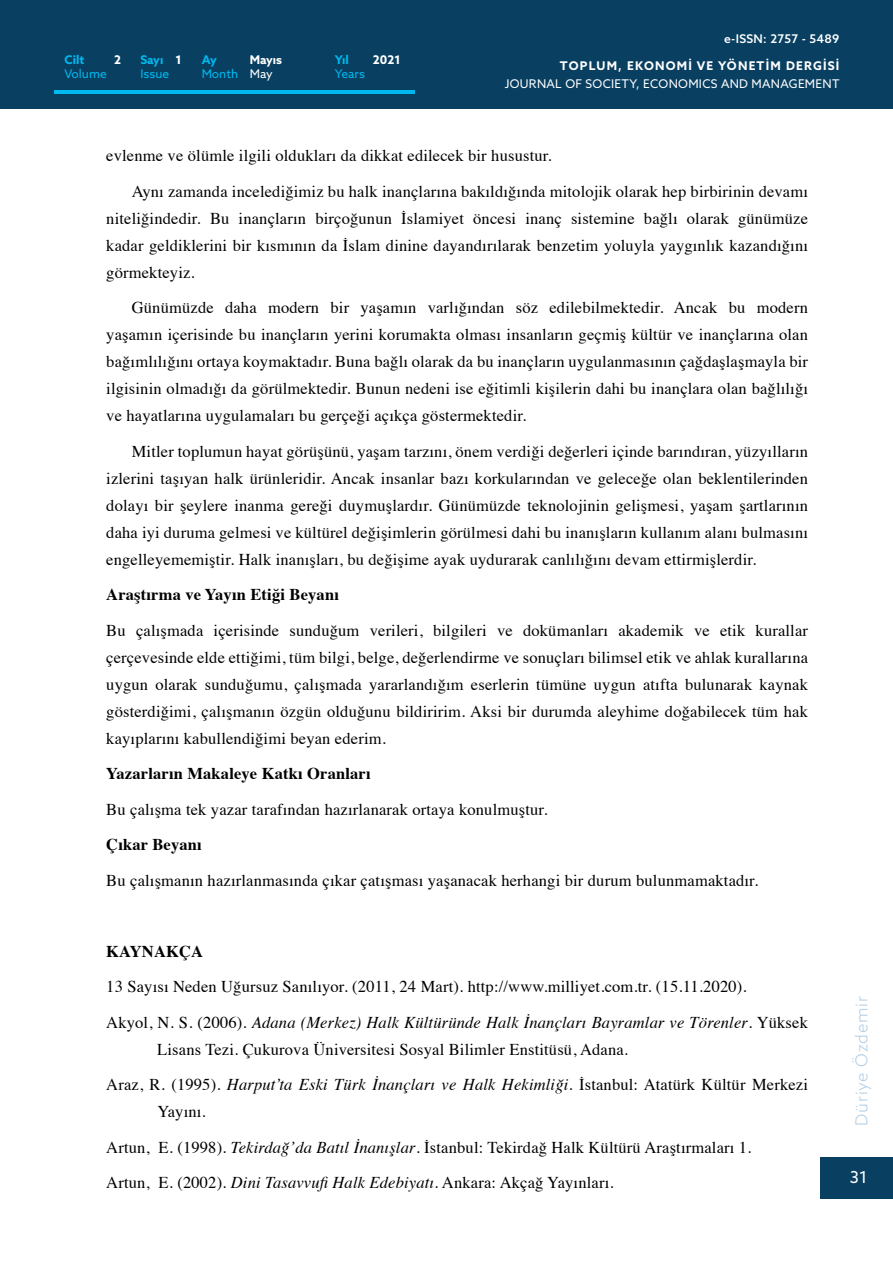
<style>
.page{position:relative;width:893px;height:1263px;background:#fff}
.page>*{position:absolute;margin:0;border:0;box-sizing:border-box;transform-origin:0 0}
.t1{font:16.5px/27px "Times";letter-spacing:.01em;color:#000}
.t2{font:700 16.5px "Times";letter-spacing:.01em;color:#000}
.t3{font:300 16.5px "Azo Sans";letter-spacing:.05em;color:#afcde4}
.t4{font:16.5px "Azo Sans";color:#fff}
.t5{font:12px "Azo Sans";letter-spacing:.025em;color:#fff}
.t6{font:700 12px "Azo Sans";letter-spacing:.1em;color:#fff}
.t7{font:12px "Azo Sans";color:#00b8ee}
.t8{font:500 12px "Azo Sans";letter-spacing:.025em;color:#fff}
.t9{font:700 12px "Azo Sans";color:#00b8ee}
.s1{font-style:italic}
</style>
<div class="page">
<hr style="left:0;top:0;width:1px;height:108px;background:#094062">
<div style="left:1px;top:0;width:892px;height:108px;background:#094062"></div>
<hr style="left:54px;top:90px;width:361px;height:4px;background:#00b8ee">
<div style="left:821px;top:1157px;width:72px;height:42px;background:#094062"></div>
<p class="t9" style="left:65px;top:51px;width:21px">Cilt</p>
<p class="t7" style="left:65px;top:66px;width:44px">Volume</p>
<p class="t6" style="left:114px;top:51px;width:8px">2</p>
<p class="t6" style="left:176px;top:51px;width:8px">1</p>
<p class="t6" style="left:250px;top:51px;width:34px">Mayıs</p>
<p class="t5" style="left:250px;top:66px;width:24px">May</p>
<p class="t9" style="left:140px;top:51px;width:25px">Sayı</p>
<p class="t7" style="left:140px;top:66px;width:30px">Issue</p>
<p class="t9" style="left:202px;top:51px;width:17px">Ay</p>
<p class="t7" style="left:202px;top:66px;width:38px">Month</p>
<p class="t9" style="left:335px;top:51px;width:15px">Yıl</p>
<p class="t7" style="left:335px;top:66px;width:32px">Years</p>
<p class="t6" style="left:373px;top:51px;width:29px">2021</p>
<p class="t8" style="left:724px;top:31px;width:117px">e-ISSN: 2757 - 5489</p>
<p class="t6" style="left:560px;top:58px;width:281px">TOPLUM, EKONOMİ VE YÖNETİM DERGİSİ</p>
<p class="t5" style="left:505px;top:76px;width:336px">JOURNAL OF SOCIETY, ECONOMICS AND MANAGEMENT</p>
<p class="t1" style="left:132px;top:136px;width:678px;line-height:35.5px;text-indent:-26px">evlenme ve ölümle ilgili oldukları da dikkat edilecek bir husustur.<br>Aynı zamanda incelediğimiz bu halk inançlarına bakıldığında mitolojik olarak hep birbirinin devamı</p>
<p class="t1" style="left:106px;top:203px;width:703px;text-align:justify">niteliğindedir. Bu inançların birçoğunun İslamiyet öncesi inanç sistemine bağlı olarak günümüze kadar geldiklerini bir kısmının da İslam dinine dayandırılarak benzetim yoluyla yaygınlık kazandığını görmekteyiz.</p>
<p class="t1" style="left:106px;top:293px;width:703px;text-align:justify;text-indent:26px">Günümüzde daha modern bir yaşamın varlığından söz edilebilmektedir. Ancak bu modern yaşamın içerisinde bu inançların yerini korumakta olması insanların geçmiş kültür ve inançlarına olan bağımlılığını ortaya koymaktadır. Buna bağlı olarak da bu inançların uygulanmasının çağdaşlaşmayla bir ilgisinin olmadığı da görülmektedir. Bunun nedeni ise eğitimli kişilerin dahi bu inançlara olan bağlılığı ve hayatlarına uygulamaları bu gerçeği açıkça göstermektedir.</p>
<p class="t1" style="left:106px;top:436px;width:703px;text-align:justify;text-indent:26px">Mitler toplumun hayat görüşünü, yaşam tarzını, önem verdiği değerleri içinde barındıran, yüzyılların izlerini taşıyan halk ürünleridir. Ancak insanlar bazı korkularından ve geleceğe olan beklentilerinden dolayı bir şeylere inanma gereği duymuşlardır. Günümüzde teknolojinin gelişmesi, yaşam şartlarının daha iyi duruma gelmesi ve kültürel değişimlerin görülmesi dahi bu inanışların kullanım alanı bulmasını engelleyememiştir. Halk inanışları, bu değişime ayak uydurarak canlılığını devam ettirmişlerdir.</p>
<p class="t2" style="left:106px;top:579px;width:234px">Araştırma ve Yayın Etiği Beyanı</p>
<p class="t1" style="left:106px;top:615px;width:703px;text-align:justify">Bu çalışmada içerisinde sunduğum verileri, bilgileri ve dokümanları akademik ve etik kurallar çerçevesinde elde ettiğimi, tüm bilgi, belge, değerlendirme ve sonuçları bilimsel etik ve ahlak kurallarına uygun olarak sunduğumu, çalışmada yararlandığım eserlerin tümüne uygun atıfta bulunarak kaynak gösterdiğimi, çalışmanın özgün olduğunu bildiririm. Aksi bir durumda aleyhime doğabilecek tüm hak kayıplarını kabullendiğimi beyan ederim.</p>
<p class="t2" style="left:106px;top:758px;width:266px">Yazarların Makaleye Katkı Oranları</p>
<p class="t1" style="left:106px;top:794px;width:443px">Bu çalışma tek yazar tarafından hazırlanarak ortaya konulmuştur.</p>
<p class="t2" style="left:106px;top:829px;width:97px">Çıkar Beyanı</p>
<p class="t1" style="left:106px;top:865px;width:653px">Bu çalışmanın hazırlanmasında çıkar çatışması yaşanacak herhangi bir durum bulunmamaktadır.</p>
<p class="t2" style="left:106px;top:935px;width:98px">KAYNAKÇA</p>
<p class="t1" style="left:106px;top:967px;width:703px;line-height:35.5px">13 Sayısı Neden Uğursuz Sanılıyor. (2011, 24 Mart). http://www.milliyet.com.tr. (15.11.2020).<br>Akyol, N. S. (2006). <span class="s1">Adana (Merkez) Halk Kültüründe Halk İnançları Bayramlar ve Törenler</span>. Yüksek</p>
<p class="t1" style="left:106px;top:1030px;width:703px;line-height:35.5px;text-indent:51px">Lisans Tezi. Çukurova Üniversitesi Sosyal Bilimler Enstitüsü, Adana.<br>Araz, R. (1995). <span class="s1">Harput’ta Eski Türk İnançları ve Halk Hekimliği.</span> İstanbul: Atatürk Kültür Merkezi</p>
<p class="t1" style="left:106px;top:1092px;width:647px;line-height:35.5px;text-indent:51px">Yayını.<br>Artun, E. (1998). <span class="s1">Tekirdağ’da Batıl İnanışlar</span>. İstanbul: Tekirdağ Halk Kültürü Araştırmaları 1.<br>Artun, E. (2002). <span class="s1">Dini Tasavvufi Halk Edebiyatı</span>. Ankara: Akçağ Yayınları.</p>
<p class="t3" style="left:851px;top:1125px;width:131px;rotate:-90deg">Düriye Özdemir</p>
<p class="t4" style="left:850px;top:1167px;width:19px">31</p>
</div>
